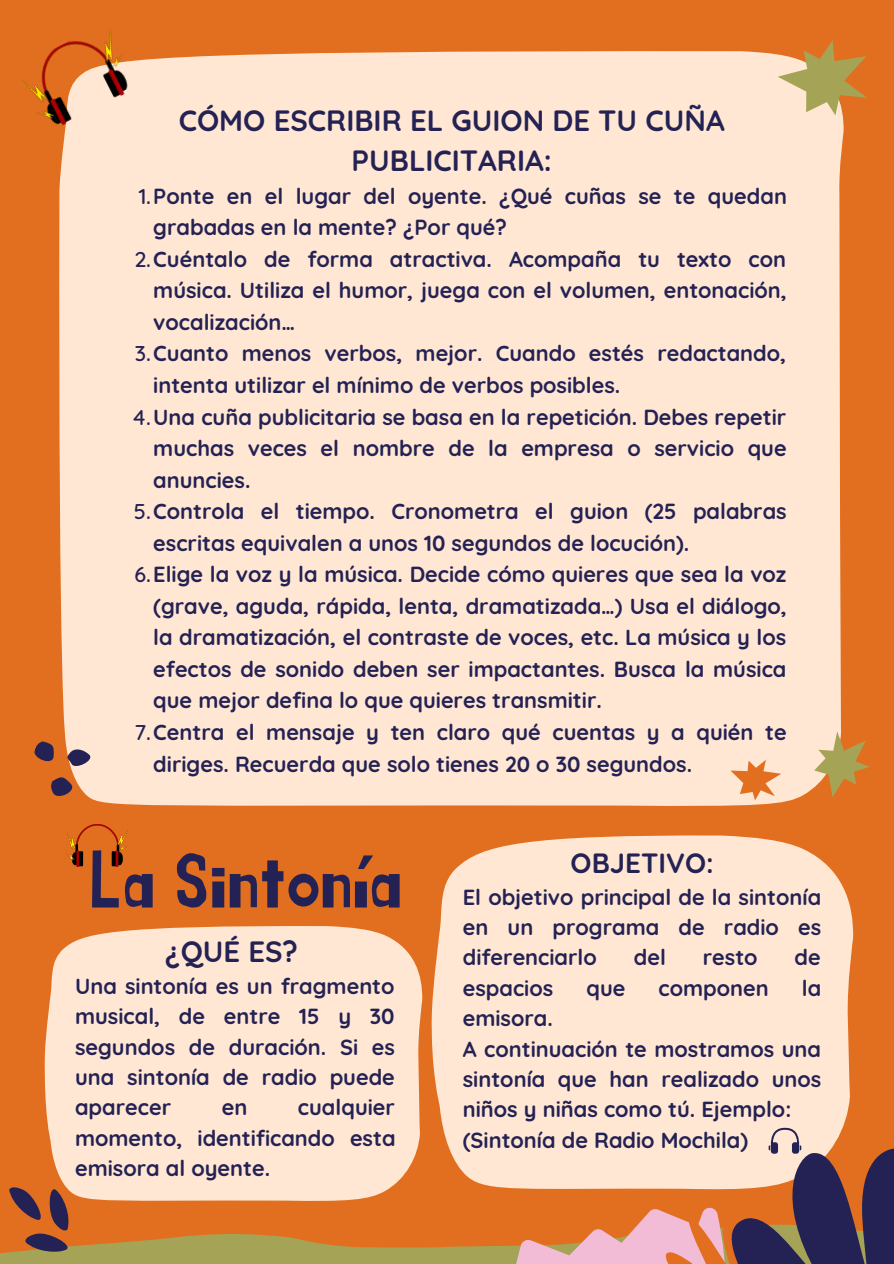
<style>
.page{position:relative;width:894px;height:1264px;background:#fff}
.page>*{position:absolute;margin:0;border:0;box-sizing:border-box;transform-origin:0 0}
.t1{font:78px "Jingleberry";color:#242254}
.t2{font:700 29.25px/40.5px "Quicksand";color:#242254;text-align:center}
.t3{font:700 27.75px "Quicksand";color:#242254}
.t4{font:700 21.75px/31.5px "Quicksand";color:#242254;text-align:justify}
.s1{font-weight:500}
</style>
<div class="page">
<div style="left:0;top:0;width:893px;height:1263px;background:#e16f1f"></div>
<svg style="left:47px;top:926px;width:375px;height:98px;background:#fcddc5"></svg>
<div style="left:59px;top:51px;width:784px;height:755px;background:#ffe7d3"></div>
<svg style="left:802px;top:721px;width:67px;height:78px"></svg>
<svg style="left:727px;top:750px;width:62px;height:56px"></svg>
<svg style="left:431px;top:835px;width:422px;height:189px;background:#fcddc5"></svg>
<svg style="left:773px;top:40px;width:94px;height:96px"></svg>
<svg style="left:34px;top:734px;width:63px;height:72px"></svg>
<svg style="left:0;top:1024px;width:893px;height:239px"></svg>
<img style="left:22px;top:29px;width:123px;height:107px">
<img style="left:65px;top:824px;width:63px;height:43px">
<p class="t2" style="left:179px;top:99px;width:547px">CÓMO ESCRIBIR EL GUION DE TU CUÑA<br>PUBLICITARIA:</p>
<p class="t4" style="left:153px;top:180px;width:635px;text-indent:-15px"><span class="s1">1.</span>Ponte en el lugar del oyente. ¿Qué cuñas se te quedan grabadas en la mente? ¿Por qué?</p>
<p class="t4" style="left:153px;top:243px;width:635px;text-indent:-19px"><span class="s1">2.</span>Cuéntalo de forma atractiva. Acompaña tu texto con música. Utiliza el humor, juega con el volumen, entonación, vocalización…</p>
<p class="t4" style="left:153px;top:337px;width:634px;text-indent:-18px"><span class="s1">3.</span>Cuanto menos verbos, mejor. Cuando estés redactando, intenta utilizar el mínimo de verbos posibles.</p>
<p class="t4" style="left:153px;top:400px;width:634px;text-indent:-21px"><span class="s1">4.</span>Una cuña publicitaria se basa en la repetición. Debes repetir muchas veces el nombre de la empresa o servicio que anuncies.</p>
<p class="t4" style="left:153px;top:495px;width:634px;text-indent:-19px"><span class="s1">5.</span>Controla el tiempo. Cronometra el guion (25 palabras escritas equivalen a unos 10 segundos de locución).</p>
<p class="t4" style="left:153px;top:558px;width:635px;text-indent:-19px"><span class="s1">6.</span>Elige la voz y la música. Decide cómo quieres que sea la voz (grave, aguda, rápida, lenta, dramatizada…) Usa el diálogo, la dramatización, el contraste de voces, etc. La música y los efectos de sonido deben ser impactantes. Busca la música que mejor defina lo que quieres transmitir.</p>
<p class="t4" style="left:153px;top:716px;width:634px;text-indent:-19px"><span class="s1">7.</span>Centra el mensaje y ten claro qué cuentas y a quién te diriges. Recuerda que solo tienes 20 o 30 segundos.</p>
<p class="t1" style="left:88px;top:845px;width:316px">La Sintonía</p>
<p class="t3" style="left:570px;top:845px;width:144px">OBJETIVO:</p>
<p class="t4" style="left:462px;top:881px;width:360px;line-height:30.5px">El objetivo principal de la sintonía en un programa de radio es diferenciarlo</p>
<p class="t2" style="left:165px;top:931px;width:134px">¿QUÉ ES?</p>
<p class="t4" style="left:75px;top:970px;width:321px;line-height:30.5px">Una sintonía es un fragmento musical, de entre 15 y 30 segundos de duración. Si es una sintonía de radio puede aparecer</p>
<p class="t4" style="left:633px;top:941px;width:34px">del</p>
<p class="t4" style="left:702px;top:941px;width:56px">resto</p>
<p class="t4" style="left:794px;top:941px;width:28px">de</p>
<p class="t4" style="left:462px;top:971px;width:92px">espacios</p>
<p class="t4" style="left:586px;top:971px;width:40px">que</p>
<p class="t4" style="left:658px;top:971px;width:112px">componen</p>
<p class="t4" style="left:801px;top:971px;width:21px">la</p>
<p class="t4" style="left:462px;top:1002px;width:92px">emisora.</p>
<p class="t4" style="left:462px;top:1033px;width:360px;line-height:30.5px">A continuación te mostramos una sintonía que han realizado unos niños y niñas como tú. Ejemplo:</p>
<p class="t4" style="left:462px;top:1123px;width:287px">(Sintonía de Radio Mochila)</p>
<p class="t4" style="left:75px;top:1092px;width:322px;line-height:30.5px;text-indent:223px">cualquier momento, identificando esta emisora al oyente.</p>
<p class="t4" style="left:222px;top:1091px;width:27px">en</p>
</div>
